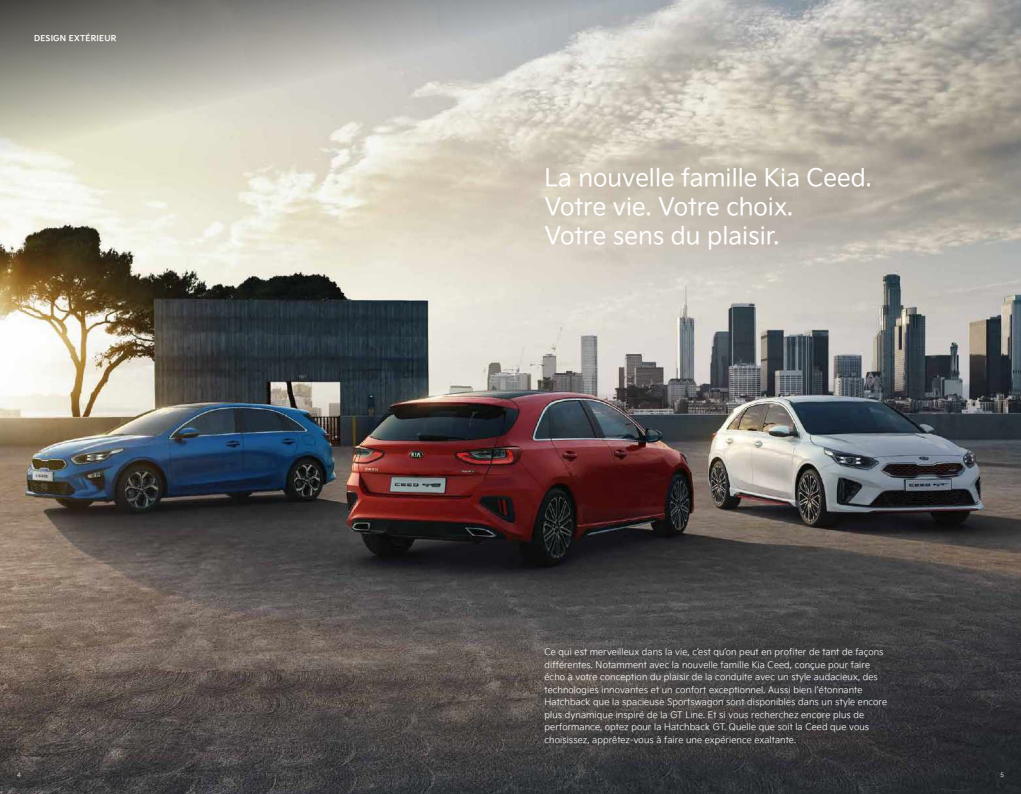
<style>
.page{position:relative;width:1021px;height:794px;background:#fff}
.page>*{position:absolute;margin:0;border:0;box-sizing:border-box;transform-origin:0 0}
.t1{font:24px/28.8px "Kia Signature";color:#fff}
.t2{font:300 9px/12.5px "Kia Signature";letter-spacing:.01em;color:#fff}
.t3{font:700 8px "Kia Signature";letter-spacing:.03em;color:#fff}
.t4{font:300 6px "Kia Signature";color:#fff}
</style>
<div class="page">
<img style="left:0;top:0;width:1020px;height:794px">
<svg style="left:0;top:0;width:736px;height:196px;background:#c5c2b8"></svg>
<p class="t3" style="left:34px;top:32px;width:84px">DESIGN EXTÉRIEUR</p>
<h1 class="t1" style="left:544px;top:162px;width:328px">La nouvelle famille Kia Ceed.<br>Votre vie. Votre choix.<br>Votre sens du plaisir.</h1>
<p class="t2" style="left:544px;top:645px;width:344px">Ce qui est merveilleux dans la vie, c’est qu’on peut en profiter de tant de façons différentes. Notamment avec la nouvelle famille Kia Ceed, conçue pour faire écho à votre conception du plaisir de la conduite avec un style audacieux, des technologies innovantes et un confort exceptionnel. Aussi bien l’étonnante Hatchback que la spacieuse Sportswagon sont disponibles dans un style encore plus dynamique inspiré de la GT Line. Et si vous recherchez encore plus de performance, optez pour la Hatchback GT. Quelle que soit la Ceed que vous choisissez, apprêtez-vous à faire une expérience exaltante.</p>
<p class="t4" style="left:17px;top:770px;width:5px">4</p>
<p class="t4" style="left:1000px;top:770px;width:5px">5</p>
</div>
